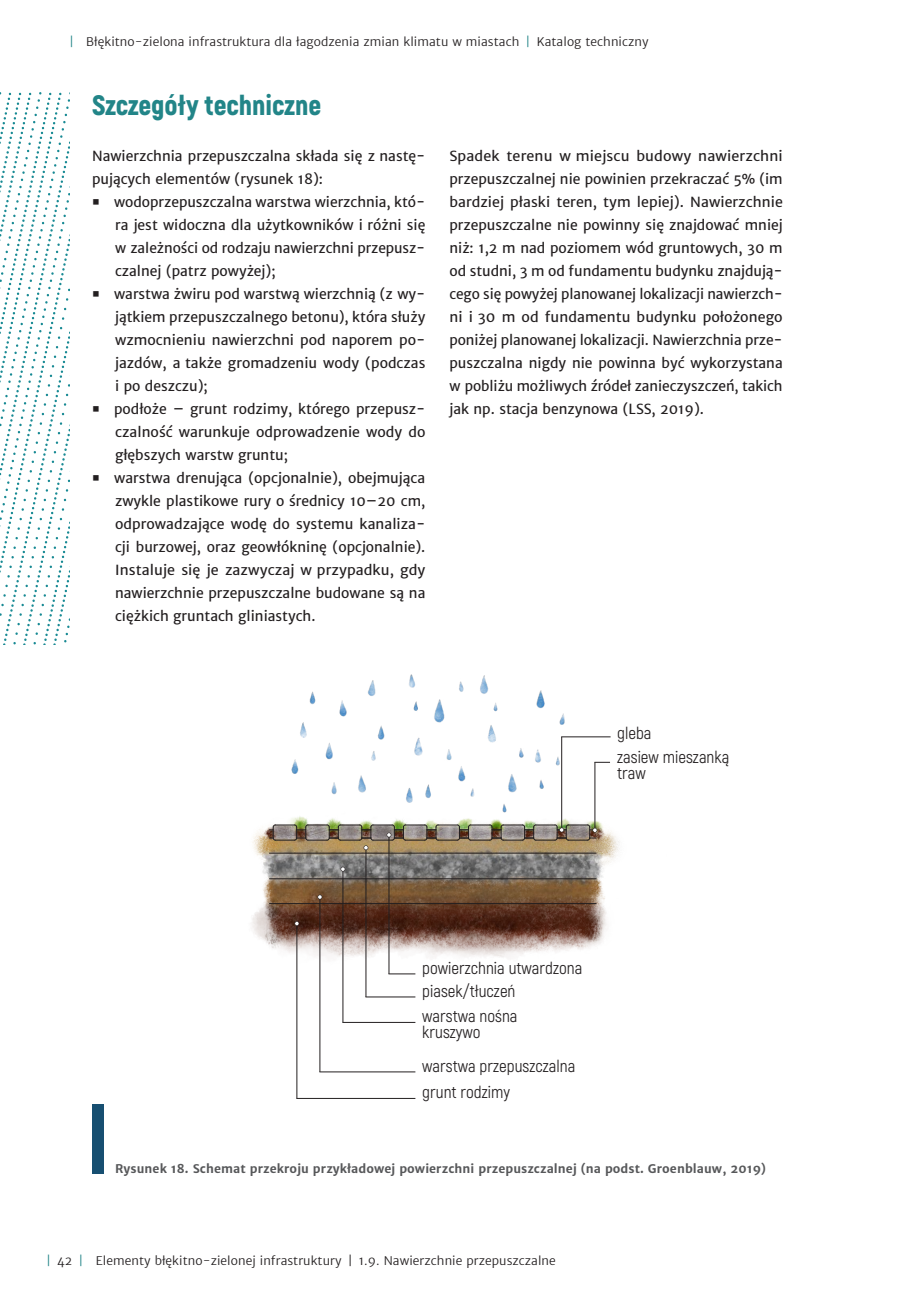
<style>
.page{position:relative;width:908px;height:1304px;background:#fff}
.page>*{position:absolute;margin:0;border:0;box-sizing:border-box;transform-origin:0 0}
.t1{font:900 28px "Akrobat";color:#228588}
.t2{font:17px/16px "Akrobat";color:#231f20}
.body{font:14px/23px "Merriweather Sans";color:#231f20;text-align:justify}
.t3{font:300 12px "Merriweather Sans";letter-spacing:.005em;color:#231f20}
.figura_style_left{font:700 12px "Merriweather Sans";letter-spacing:.005em;color:#57585a}
.s1{color:#228588}
</style>
<div class="page">
<svg style="left:0;top:92px;width:69px;height:552px"></svg>
<div style="left:92px;top:1104px;width:12px;height:69px;background:#174f71"></div>
<img style="left:252px;top:674px;width:368px;height:397px">
<hr style="left:269px;top:903px;width:327px;height:1px;background:#231f20">
<hr style="left:269px;top:853px;width:327px;height:1px;background:#231f20">
<hr style="left:269px;top:878px;width:327px;height:1px;background:#231f20">
<hr style="left:365px;top:848px;width:1px;height:149px;background:#231f20">
<hr style="left:342px;top:869px;width:1px;height:153px;background:#231f20">
<svg style="left:340px;top:867px;width:5px;height:4px"></svg>
<hr style="left:388px;top:835px;width:1px;height:139px;background:#231f20">
<hr style="left:319px;top:897px;width:1px;height:175px;background:#231f20">
<svg style="left:317px;top:895px;width:5px;height:4px"></svg>
<hr style="left:366px;top:997px;width:48px;height:1px;background:#231f20">
<svg style="left:389px;top:974px;width:25px;height:1px"></svg>
<hr style="left:343px;top:1022px;width:71px;height:1px;background:#231f20">
<hr style="left:594px;top:762px;width:1px;height:68px;background:#231f20">
<hr style="left:561px;top:737px;width:1px;height:93px;background:#231f20">
<img style="left:269px;top:824px;width:328px;height:26px">
<hr style="left:561px;top:736px;width:48px;height:1px;background:#231f20">
<svg style="left:594px;top:762px;width:15px;height:1px"></svg>
<hr style="left:320px;top:1072px;width:94px;height:1px;background:#231f20">
<hr style="left:296px;top:923px;width:1px;height:175px;background:#231f20">
<svg style="left:294px;top:921px;width:5px;height:5px"></svg>
<hr style="left:297px;top:1098px;width:117px;height:1px;background:#231f20">
<p class="t3" style="left:69px;top:34px;width:581px"><span class="s1">|</span> Błękitno-zielona infrastruktura dla łagodzenia zmian klimatu w miastach <span class="s1">|</span> Katalog techniczny</p>
<h3 class="t1" style="left:92px;top:87px;width:231px">Szczegóły techniczne</h3>
<p class="body" style="left:92px;top:144px;width:334px">Nawierzchnia przepuszczalna składa się z nastę&shy;pujących elementów (rysunek 18):</p>
<p class="body" style="left:115px;top:190px;width:312px;text-indent:-23px">○ wodoprzepuszczalna warstwa wierzchnia, któ&shy;ra jest widoczna dla użytkowników i różni się w zależności od rodzaju nawierzchni przepusz&shy;czalnej (patrz powyżej);</p>
<p class="body" style="left:115px;top:282px;width:312px;text-indent:-23px">○ warstwa żwiru pod warstwą wierzchnią (z wy&shy;jątkiem przepuszczalnego betonu), która służy wzmocnieniu nawierzchni pod naporem po&shy;jazdów, a także gromadzeniu wody (podczas i po deszczu);</p>
<p class="body" style="left:115px;top:397px;width:312px;text-indent:-23px">○ podłoże – grunt rodzimy, którego przepusz&shy;czalność warunkuje odprowadzenie wody do głębszych warstw gruntu;</p>
<p class="body" style="left:115px;top:466px;width:312px;text-indent:-23px">○ warstwa drenująca (opcjonalnie), obejmująca zwykle plastikowe rury o średnicy 10–20 cm, odprowadzające wodę do systemu kanaliza&shy;cji burzowej, oraz geowłókninę (opcjonalnie).<br>Instaluje się je zazwyczaj w przypadku, gdy nawierzchnie przepuszczalne budowane są na ciężkich gruntach gliniastych.</p>
<p class="body" style="left:449px;top:144px;width:335px">Spadek terenu w miejscu budowy nawierzchni przepuszczalnej nie powinien przekraczać 5% (im bardziej płaski teren, tym lepiej). Nawierzchnie przepuszczalne nie powinny się znajdować mniej niż: 1,2 m nad poziomem wód gruntowych, 30 m od studni, 3 m od fundamentu budynku znajdują&shy;cego się powyżej planowanej lokalizacji nawierzch&shy;ni i 30 m od fundamentu budynku położonego poniżej planowanej lokalizacji. Nawierzchnia prze&shy;puszczalna nigdy nie powinna być wykorzystana w pobliżu możliwych źródeł zanieczyszczeń, takich jak np. stacja benzynowa (LSS, 2019).</p>
<p class="t2" style="left:617px;top:725px;width:36px">gleba</p>
<p class="t2" style="left:617px;top:750px;width:113px">zasiew mieszanką traw</p>
<p class="t2" style="left:422px;top:960px;width:161px">powierzchnia utwardzona</p>
<p class="t2" style="left:422px;top:978px;width:97px;line-height:25.4px">piasek/tłuczeń warstwa nośna</p>
<p class="t2" style="left:422px;top:1016px;width:154px;line-height:33.4px">kruszywo<br>warstwa przepuszczalna</p>
<p class="t2" style="left:422px;top:1084px;width:89px">grunt rodzimy</p>
<p class="figura_style_left" style="left:115px;top:1161px;width:652px">Rysunek 18. Schemat przekroju przykładowej powierzchni przepuszczalnej (na podst. Groenblauw, 2019)</p>
<p class="t3" style="left:46px;top:1253px;width:511px"><span class="s1">|</span> 42 <span class="s1">|</span> Elementy błękitno-zielonej infrastruktury | 1.9. Nawierzchnie przepuszczalne</p>
</div>
